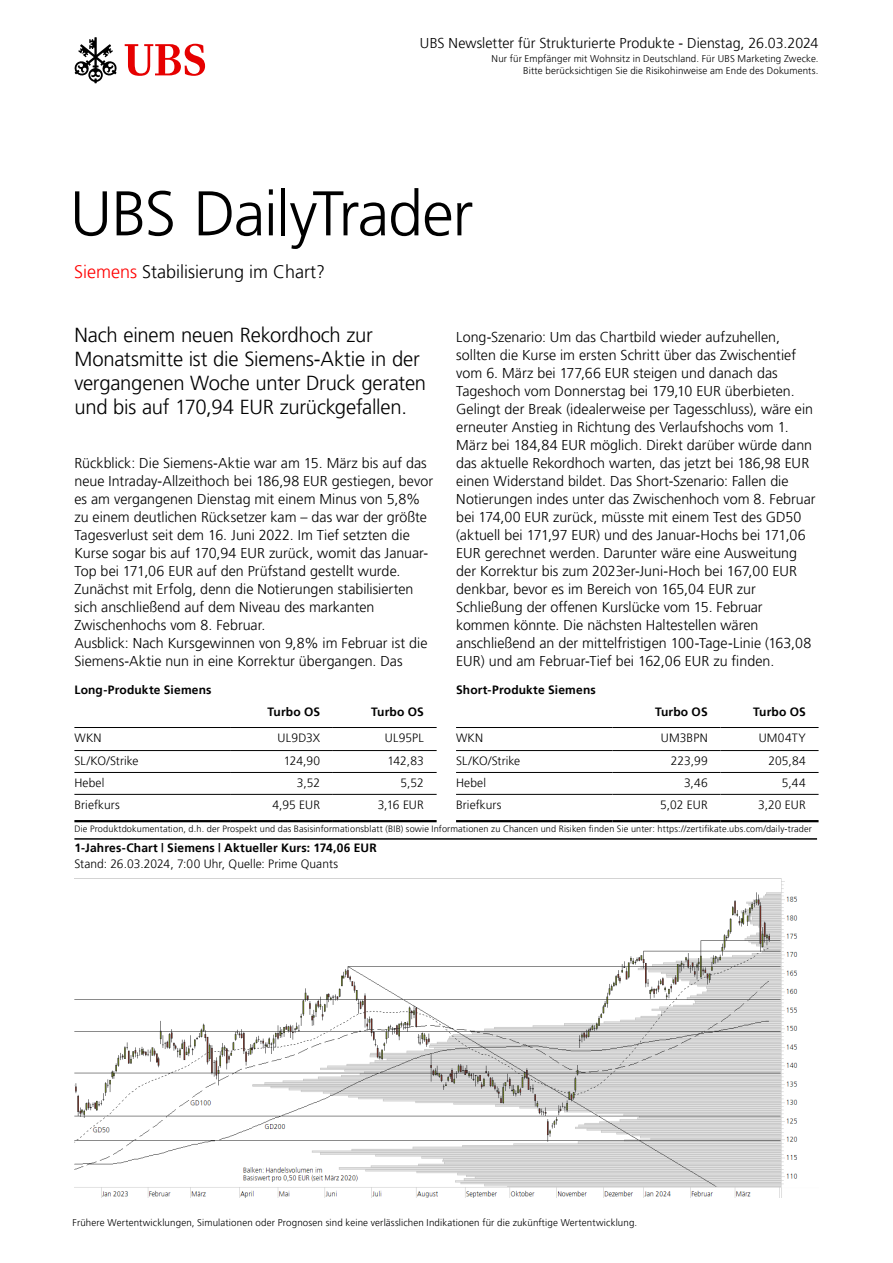
<style>
.page{position:relative;width:893px;height:1263px;background:#fff}
.page>*{position:absolute;margin:0;border:0;box-sizing:border-box;transform-origin:0 0}
.t1{font:300 63px "Frutiger 45";letter-spacing:-.025em;color:#000}
.t2{font:300 20.25px/24px "Frutiger 45";letter-spacing:-.01em;color:#000}
.t3{font:300 18px "Frutiger 45";color:#000}
.t4{font:300 14.25px/18px "Frutiger 45";color:#000}
.t5{font:300 12px "Frutiger 45";letter-spacing:.01em;color:#000}
.t6{font:300 12px "Frutiger 45";letter-spacing:.015em;color:#000}
.t7{font:300 9.75px/12px "Frutiger 45";letter-spacing:.015em;color:#000;text-align:right}
.t8{font:300 9.15px "Frutiger 45";letter-spacing:.015em;color:#000}
.s1{color:#f00}
</style>
<div class="page">
<svg style="left:125px;top:44px;width:80px;height:32px"></svg>
<svg style="left:74px;top:37px;width:43px;height:46px"></svg>
<img style="left:74px;top:878px;width:724px;height:319px">
<hr style="left:231px;top:750px;width:102px;height:1px;background:#000">
<hr style="left:74px;top:727px;width:157px;height:1px;background:#000">
<hr style="left:231px;top:727px;width:102px;height:1px;background:#000">
<hr style="left:333px;top:727px;width:104px;height:1px;background:#000">
<hr style="left:74px;top:750px;width:157px;height:1px;background:#000">
<hr style="left:333px;top:750px;width:104px;height:1px;background:#000">
<hr style="left:74px;top:772px;width:157px;height:1px;background:#000">
<hr style="left:231px;top:772px;width:102px;height:1px;background:#000">
<hr style="left:333px;top:772px;width:104px;height:1px;background:#000">
<hr style="left:74px;top:794px;width:157px;height:1px;background:#000">
<hr style="left:231px;top:794px;width:102px;height:1px;background:#000">
<hr style="left:333px;top:794px;width:104px;height:1px;background:#000">
<hr style="left:74px;top:820px;width:157px;height:2px;background:#000">
<hr style="left:231px;top:820px;width:102px;height:2px;background:#000">
<hr style="left:333px;top:820px;width:104px;height:2px;background:#000">
<hr style="left:720px;top:750px;width:99px;height:1px;background:#000">
<hr style="left:456px;top:727px;width:156px;height:1px;background:#000">
<hr style="left:612px;top:727px;width:108px;height:1px;background:#000">
<hr style="left:720px;top:727px;width:99px;height:1px;background:#000">
<hr style="left:456px;top:750px;width:156px;height:1px;background:#000">
<hr style="left:612px;top:750px;width:108px;height:1px;background:#000">
<hr style="left:456px;top:772px;width:156px;height:1px;background:#000">
<hr style="left:612px;top:772px;width:108px;height:1px;background:#000">
<hr style="left:720px;top:772px;width:99px;height:1px;background:#000">
<hr style="left:456px;top:794px;width:156px;height:1px;background:#000">
<hr style="left:612px;top:794px;width:108px;height:1px;background:#000">
<hr style="left:720px;top:794px;width:99px;height:1px;background:#000">
<hr style="left:456px;top:820px;width:156px;height:2px;background:#000">
<hr style="left:612px;top:820px;width:108px;height:2px;background:#000">
<hr style="left:720px;top:820px;width:99px;height:2px;background:#000">
<hr style="left:74px;top:838px;width:743px;height:2px;background:#000">
<p class="t4" style="left:420px;top:34px;width:400px">UBS Newsletter für Strukturierte Produkte - Dienstag, 26.03.2024</p>
<p class="t7" style="left:492px;top:53px;width:328px">Nur für Empfänger mit Wohnsitz in Deutschland. Für UBS Marketing Zwecke.<br>Bitte berücksichtigen Sie die Risikohinweise am Ende des Dokuments.</p>
<h1 class="t1" style="left:70px;top:177px;width:405px">UBS DailyTrader</h1>
<p class="t3" style="left:74px;top:261px;width:253px"><span class="s1">Siemens</span> Stabilisierung im Chart?</p>
<h2 class="t2" style="left:74px;top:323px;width:353px">Nach einem neuen Rekordhoch zur Monatsmitte ist die Siemens-Aktie in der vergangenen Woche unter Druck geraten und bis auf 170,94 EUR zurückgefallen.</h2>
<p class="t4" style="left:74px;top:454px;width:360px">Rückblick: Die Siemens-Aktie war am 15. März bis auf das neue Intraday-Allzeithoch bei 186,98 EUR gestiegen, bevor es am vergangenen Dienstag mit einem Minus von 5,8% zu einem deutlichen Rücksetzer kam – das war der größte Tagesverlust seit dem 16. Juni 2022. Im Tief setzten die Kurse sogar bis auf 170,94 EUR zurück, womit das Januar-Top bei 171,06 EUR auf den Prüfstand gestellt wurde.<br>Zunächst mit Erfolg, denn die Notierungen stabilisierten sich anschließend auf dem Niveau des markanten Zwischenhochs vom 8. Februar.<br>Ausblick: Nach Kursgewinnen von 9,8% im Februar ist die Siemens-Aktie nun in eine Korrektur übergangen. Das</p>
<p class="t6" style="left:267px;top:704px;width:54px">Turbo OS</p>
<p class="t6" style="left:371px;top:704px;width:54px">Turbo OS</p>
<p class="t5" style="left:74px;top:731px;width:29px">WKN</p>
<p class="t5" style="left:278px;top:731px;width:44px">UL9D3X</p>
<p class="t5" style="left:385px;top:731px;width:40px">UL95PL</p>
<p class="t5" style="left:74px;top:754px;width:66px">SL/KO/Strike</p>
<p class="t5" style="left:284px;top:754px;width:38px">124,90</p>
<p class="t5" style="left:387px;top:754px;width:38px">142,83</p>
<p class="t5" style="left:74px;top:776px;width:32px">Hebel</p>
<p class="t5" style="left:297px;top:776px;width:25px">3,52</p>
<p class="t5" style="left:401px;top:776px;width:25px">5,52</p>
<p class="t5" style="left:74px;top:797px;width:47px">Briefkurs</p>
<p class="t5" style="left:272px;top:797px;width:49px">4,95 EUR</p>
<p class="t5" style="left:378px;top:797px;width:48px">3,16 EUR</p>
<p class="t4" style="left:456px;top:328px;width:361px">Long-Szenario: Um das Chartbild wieder aufzuhellen, sollten die Kurse im ersten Schritt über das Zwischentief vom 6. März bei 177,66 EUR steigen und danach das Tageshoch vom Donnerstag bei 179,10 EUR überbieten.<br>Gelingt der Break (idealerweise per Tagesschluss), wäre ein erneuter Anstieg in Richtung des Verlaufshochs vom 1.<br>März bei 184,84 EUR möglich. Direkt darüber würde dann das aktuelle Rekordhoch warten, das jetzt bei 186,98 EUR einen Widerstand bildet. Das Short-Szenario: Fallen die Notierungen indes unter das Zwischenhoch vom 8. Februar bei 174,00 EUR zurück, müsste mit einem Test des GD50 (aktuell bei 171,97 EUR) und des Januar-Hochs bei 171,06<br>EUR gerechnet werden. Darunter wäre eine Ausweitung der Korrektur bis zum 2023er-Juni-Hoch bei 167,00 EUR denkbar, bevor es im Bereich von 165,04 EUR zur Schließung der offenen Kurslücke vom 15. Februar kommen könnte. Die nächsten Haltestellen wären anschließend an der mittelfristigen 100-Tage-Linie (163,08<br>EUR) und am Februar-Tief bei 162,06 EUR zu finden.</p>
<p class="t6" style="left:74px;top:682px;width:139px">Long-Produkte Siemens</p>
<p class="t6" style="left:456px;top:682px;width:141px">Short-Produkte Siemens</p>
<p class="t6" style="left:655px;top:704px;width:54px">Turbo OS</p>
<p class="t6" style="left:753px;top:704px;width:54px">Turbo OS</p>
<p class="t5" style="left:456px;top:731px;width:29px">WKN</p>
<p class="t5" style="left:661px;top:731px;width:48px">UM3BPN</p>
<p class="t5" style="left:759px;top:731px;width:49px">UM04TY</p>
<p class="t5" style="left:456px;top:754px;width:66px">SL/KO/Strike</p>
<p class="t5" style="left:671px;top:754px;width:38px">223,99</p>
<p class="t5" style="left:768px;top:754px;width:39px">205,84</p>
<p class="t5" style="left:456px;top:776px;width:32px">Hebel</p>
<p class="t5" style="left:684px;top:776px;width:25px">3,46</p>
<p class="t5" style="left:782px;top:776px;width:25px">5,44</p>
<p class="t5" style="left:456px;top:797px;width:47px">Briefkurs</p>
<p class="t5" style="left:660px;top:797px;width:49px">5,02 EUR</p>
<p class="t5" style="left:758px;top:797px;width:49px">3,20 EUR</p>
<p class="t8" style="left:74px;top:823px;width:739px">Die Produktdokumentation, d.h. der Prospekt und das Basisinformationsblatt (BIB) sowie Informationen zu Chancen und Risiken finden Sie unter: https://zertifikate.ubs.com/daily-trader</p>
<p class="t6" style="left:74px;top:841px;width:304px">1-Jahres-Chart | Siemens | Aktueller Kurs: 174,06 EUR</p>
<p class="t5" style="left:74px;top:857px;width:265px">Stand: 26.03.2024, 7:00 Uhr, Quelle: Prime Quants</p>
<p class="t7" style="left:73px;top:1216px;width:566px">Frühere Wertentwicklungen, Simulationen oder Prognosen sind keine verlässlichen Indikationen für die zukünftige Wertentwicklung.</p>
</div>
